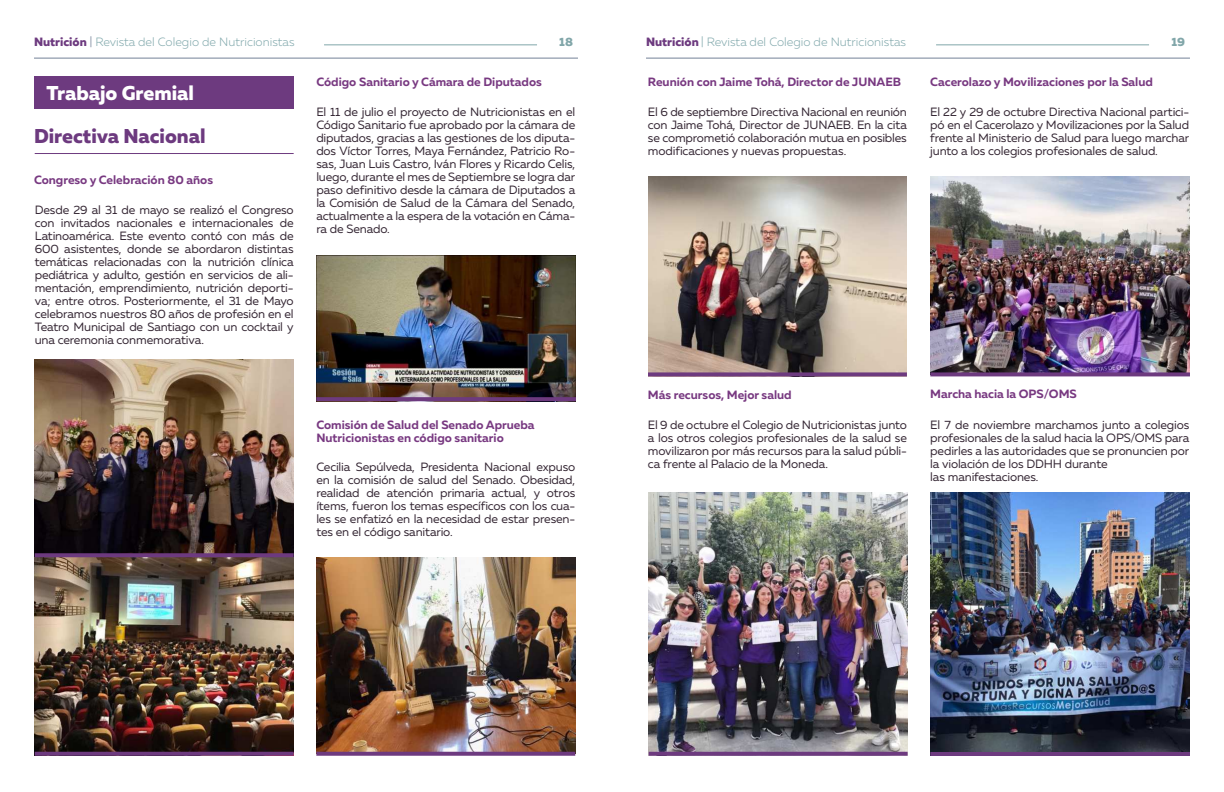
<style>
.page{position:relative;width:1224px;height:792px;background:#fff}
.page>*{position:absolute;margin:0;border:0;box-sizing:border-box;transform-origin:0 0}
.t1{font:800 20px "Muller";color:#6d3a7f}
.t2{font:800 20px "Muller";color:#fff}
.t3{font:12px/13px "Muller";letter-spacing:-.015em;color:#332532;text-align:justify}
.t4{font:700 12px/13px "Muller";color:#783981}
.t5{font:300 12px "Muller";color:#84aaae}
.t6{font:800 12px "Muller";color:#81a6a9}
.s1{font-weight:800;color:#6d3a7f}
.s2{color:#748297}
</style>
<div class="page">
<hr style="left:34px;top:58px;width:544px;height:1px;background:#748297">
<hr style="left:646px;top:58px;width:544px;height:1px;background:#748297">
<hr style="left:324px;top:44px;width:213px;height:1px;background:#81a6a9">
<hr style="left:936px;top:44px;width:213px;height:1px;background:#81a6a9">
<div style="left:34px;top:77px;width:260px;height:32px;background:#6d3a7f"></div>
<hr style="left:35px;top:153px;width:259px;height:1px;background:#6d3a7f">
<img style="left:35px;top:360px;width:259px;height:392px">
<svg style="left:35px;top:752px;width:259px;height:4px"></svg>
<svg style="left:35px;top:553px;width:259px;height:4px"></svg>
<img style="left:316px;top:255px;width:260px;height:142px">
<img style="left:316px;top:557px;width:259px;height:195px">
<svg style="left:316px;top:752px;width:259px;height:4px"></svg>
<svg style="left:316px;top:397px;width:260px;height:4px"></svg>
<img style="left:648px;top:176px;width:259px;height:196px">
<svg style="left:648px;top:372px;width:259px;height:4px"></svg>
<img style="left:649px;top:492px;width:259px;height:260px">
<svg style="left:649px;top:752px;width:259px;height:4px"></svg>
<img style="left:930px;top:176px;width:260px;height:196px">
<svg style="left:930px;top:372px;width:260px;height:4px"></svg>
<img style="left:930px;top:492px;width:260px;height:260px">
<hr style="left:930px;top:752px;width:260px;height:4px;background:#6d3a7f">
<p class="t5" style="left:34px;top:36px;width:262px"><span class="s1">Nutrición</span> <span class="s2">|</span> Revista del Colegio de Nutricionistas</p>
<p class="t6" style="left:559px;top:35px;width:15px">18</p>
<p class="t6" style="left:1171px;top:35px;width:15px">19</p>
<p class="t5" style="left:646px;top:36px;width:262px"><span class="s1">Nutrición</span> | Revista del Colegio de Nutricionistas</p>
<h1 class="t2" style="left:46px;top:81px;width:149px">Trabajo Gremial</h1>
<h1 class="t1" style="left:34px;top:124px;width:173px">Directiva Nacional</h1>
<p class="t4" style="left:34px;top:173px;width:181px">Congreso y Celebración 80 años</p>
<p class="t3" style="left:35px;top:204px;width:260px">Desde 29 al 31 de mayo se realizó el Congreso con invitados nacionales e internacionales de Latinoamérica. Este evento contó con más de 600 asistentes, donde se abordaron distintas temáticas relacionadas con la nutrición clínica pediátrica y adulto, gestión en servicios de ali&shy;mentación, emprendimiento, nutrición deporti&shy;va; entre otros. Posteriormente, el 31 de Mayo celebramos nuestros 80 años de profesión en el Teatro Municipal de Santiago con un cocktail y una ceremonia conmemorativa.</p>
<p class="t4" style="left:316px;top:75px;width:227px">Código Sanitario y Cámara de Diputados</p>
<p class="t4" style="left:648px;top:75px;width:255px">Reunión con Jaime Tohá, Director de JUNAEB</p>
<p class="t4" style="left:930px;top:75px;width:224px">Cacerolazo y Movilizaciones por la Salud</p>
<p class="t3" style="left:316px;top:106px;width:260px">El 11 de julio el proyecto de Nutricionistas en el Código Sanitario fue aprobado por la cámara de diputados, gracias a las gestiones de los diputa&shy;dos Víctor Torres, Maya Fernández, Patricio Ro&shy;sas, Juan Luis Castro, Iván Flores y Ricardo Celis, luego, durante el mes de Septiembre se logra dar paso definitivo desde la cámara de Diputados a la Comisión de Salud de la Cámara del Senado, actualmente a la espera de la votación en Cáma&shy;ra de Senado.</p>
<p class="t3" style="left:648px;top:106px;width:260px">El 6 de septiembre Directiva Nacional en reunión con Jaime Tohá, Director de JUNAEB. En la cita se comprometió colaboración mutua en posibles modificaciones y nuevas propuestas.</p>
<p class="t3" style="left:930px;top:106px;width:260px">El 22 y 29 de octubre Directiva Nacional partici&shy;pó en el Cacerolazo y Movilizaciones por la Salud frente al Ministerio de Salud para luego marchar junto a los colegios profesionales de salud.</p>
<p class="t4" style="left:648px;top:388px;width:145px">Más recursos, Mejor salud</p>
<p class="t4" style="left:930px;top:388px;width:148px">Marcha hacia la OPS/OMS</p>
<p class="t4" style="left:316px;top:418px;width:220px">Comisión de Salud del Senado Aprueba<br>Nutricionistas en código sanitario</p>
<p class="t3" style="left:648px;top:419px;width:260px">El 9 de octubre el Colegio de Nutricionistas junto a los otros colegios profesionales de la salud se movilizaron por más recursos para la salud públi-</p>
<p class="t3" style="left:316px;top:461px;width:260px">Cecilia Sepúlveda, Presidenta Nacional expuso</p>
<p class="t3" style="left:648px;top:458px;width:182px">ca frente al Palacio de la Moneda.</p>
<p class="t3" style="left:316px;top:474px;width:260px">en la comisión de salud del Senado. Obesidad, realidad de atención primaria actual, y otros ítems, fueron los temas específicos con los cua&shy;les se enfatizó en la necesidad de estar presen&shy;tes en el código sanitario.</p>
<p class="t3" style="left:930px;top:418px;width:260px;text-align:left">El 7 de noviembre marchamos junto a colegios profesionales de la salud hacia la OPS/OMS para pedirles a las autoridades que se pronuncien por la violación de los DDHH durante<br>las manifestaciones.</p>
</div>
